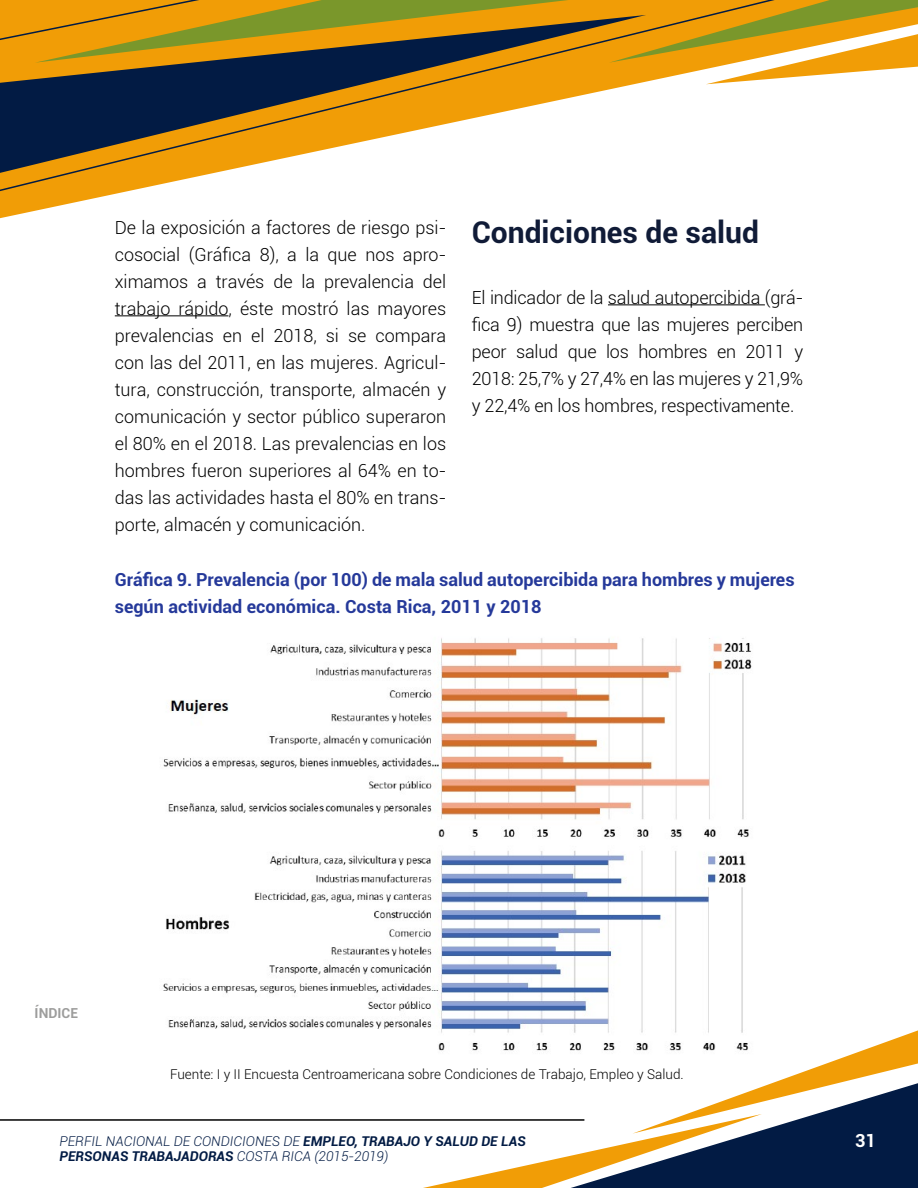
<style>
.page{position:relative;width:918px;height:1188px;background:#fff}
.page>*{position:absolute;margin:0;border:0;box-sizing:border-box;transform-origin:0 0}
.t1{font:700 30px "Roboto";color:#101b37}
.t2{font:300 18px/27px "Roboto";letter-spacing:-.005em;color:#000;text-align:justify}
.t3{font:700 18px/27px "Roboto";color:#25399a}
.t4{font:700 18px "Roboto";color:#fff}
.t5{font:700 13.8px "Roboto";color:#9d9d9c}
.t6{font:italic 300 13.5px/15px "Roboto";color:#021b44}
.t7{font:300 13.5px "Roboto";color:#000}
.s1{font-weight:700}
</style>
<div class="page">
<svg style="left:0;top:200px;width:86px;height:19px"></svg>
<svg style="left:0;top:84px;width:709px;height:116px"></svg>
<svg style="left:0;top:84px;width:646px;height:94px"></svg>
<svg style="left:0;top:0;width:918px;height:84px;background:#b58b26"></svg>
<svg style="left:423px;top:1030px;width:495px;height:158px"></svg>
<hr style="left:0;top:1119px;width:584px;height:2px;background:#000">
<hr style="left:115px;top:315px;width:113px;height:1px;background:#000">
<hr style="left:608px;top:304px;width:157px;height:1px;background:#000">
<img style="left:163px;top:638px;width:601px;height:419px">
<p class="t2" style="left:115px;top:213px;width:333px">De la exposición a factores de riesgo psi&shy;cosocial (Gráfica 8), a la que nos apro&shy;ximamos a través de la prevalencia del trabajo rápido, éste mostró las mayores prevalencias en el 2018, si se compara con las del 2011, en las mujeres. Agricul&shy;tura, construcción, transporte, almacén y comunicación y sector público superaron el 80% en el 2018. Las prevalencias en los hombres fueron superiores al 64% en to&shy;das las actividades hasta el 80% en trans&shy;porte, almacén y comunicación.</p>
<h1 class="t1" style="left:472px;top:211px;width:289px">Condiciones de salud</h1>
<p class="t2" style="left:472px;top:283px;width:333px">El indicador de la salud autopercibida (grá&shy;fica 9) muestra que las mujeres perciben peor salud que los hombres en 2011 y 2018: 25,7% y 27,4% en las mujeres y 21,9% y 22,4% en los hombres, respectivamente.</p>
<p class="t3" style="left:115px;top:565px;width:681px">Gráfica 9. Prevalencia (por 100) de mala salud autopercibida para hombres y mujeres según actividad económica. Costa Rica, 2011 y 2018</p>
<p class="t5" style="left:35px;top:1004px;width:45px">ÍNDICE</p>
<p class="t7" style="left:170px;top:1065px;width:515px">Fuente: I y II Encuesta Centroamericana sobre Condiciones de Trabajo, Empleo y Salud.</p>
<p class="t6" style="left:60px;top:1133px;width:468px">PERFIL NACIONAL DE CONDICIONES DE <span class="s1">EMPLEO, TRABAJO Y SALUD DE LAS<br>PERSONAS TRABAJADORAS</span> COSTA RICA (2015-2019)</p>
<p class="t4" style="left:855px;top:1128px;width:22px">31</p>
</div>
